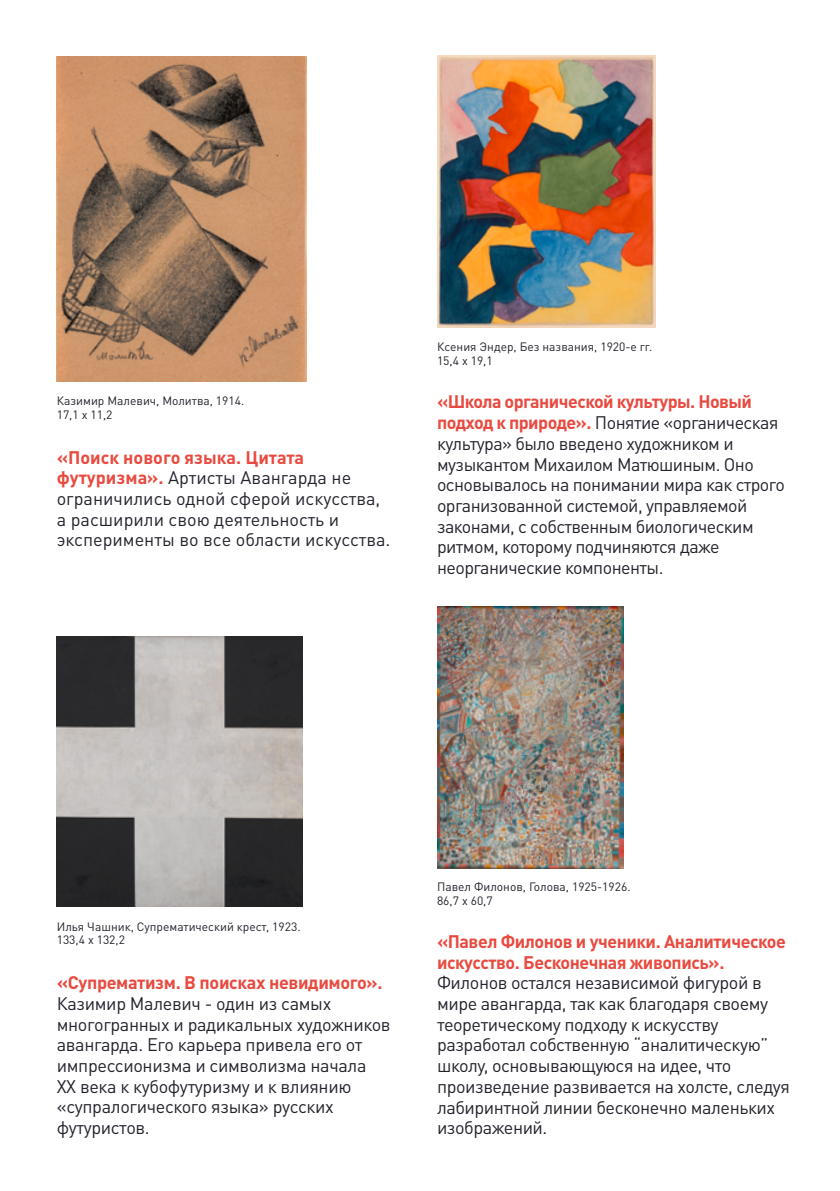
<style>
.page{position:relative;width:840px;height:1191px;background:#fff}
.page>*{position:absolute;margin:0;border:0;box-sizing:border-box;transform-origin:0 0}
.t1{font:18px/20.8px "DIN Pro";letter-spacing:-.025em;color:#23212b}
.t2{font:18px/20.6px "DIN Pro";color:#23212b}
.t3{font:700 18px/20.6px "DIN Pro";letter-spacing:-.025em;color:#e94a3f}
.t4{font:12px/13.8px "DIN Pro";color:#23212b}
.s1{font-weight:700;color:#e94a3f}
</style>
<div class="page">
<img style="left:57px;top:57px;width:249px;height:325px">
<img style="left:437px;top:55px;width:218px;height:273px">
<img style="left:57px;top:636px;width:245px;height:270px">
<img style="left:437px;top:606px;width:185px;height:262px">
<p class="t4" style="left:57px;top:393px;width:189px">Казимир Малевич, Молитва, 1914.<br>17,1 х 11,2</p>
<p class="t2" style="left:57px;top:446px;width:335px"><span class="s1">«Поиск нового языка. Цитата футуризма».</span> Артисты Авангарда не ограничились одной сферой искусства, а расширили свою деятельность и эксперименты во все области искусства.</p>
<p class="t4" style="left:437px;top:339px;width:216px">Ксения Эндер, Без названия, 1920-е гг.<br>15,4 х 19,1</p>
<p class="t1" style="left:437px;top:391px;width:349px"><span class="s1">«Школа органической культуры. Новый подход к природе».</span> Понятие «органическая культура» было введено художником и музыкантом Михаилом Матюшиным. Оно основывалось на понимании мира как строго организованной системой, управляемой законами, с собственным биологическим ритмом, которому подчиняются даже неорганическиe компоненты.</p>
<p class="t4" style="left:57px;top:919px;width:245px">Илья Чашник, Супрематический крест, 1923.<br>133,4 х 132,2</p>
<p class="t3" style="left:57px;top:971px;width:327px">«Супрематизм. В поисках невидимого».</p>
<p class="t1" style="left:57px;top:992px;width:335px">Казимир Малевич - один из самых многогранных и радикальных художников авангарда. Его карьера привела его от импрессионизма и символизма начала<br>ХХ века к кубофутуризму и к влиянию «супралогического языка» русских футуристов.</p>
<p class="t4" style="left:437px;top:879px;width:195px">Павел Филонов, Голова, 1925-1926.<br>86,7 х 60,7</p>
<p class="t3" style="left:437px;top:930px;width:350px">«Павел Филонов и ученики. Аналитическое искусство. Бесконечная живопись».</p>
<p class="t1" style="left:437px;top:971px;width:354px">Филонов остался независимой фигурой в мире авангарда, так как благодаря своему теоретическому подходу к искусству разработал собственную “аналитическую” школу, основывающуюся на идее, что произведение развивается на холсте, следуя лабиринтной линии бесконечно маленьких изображений.</p>
</div>
